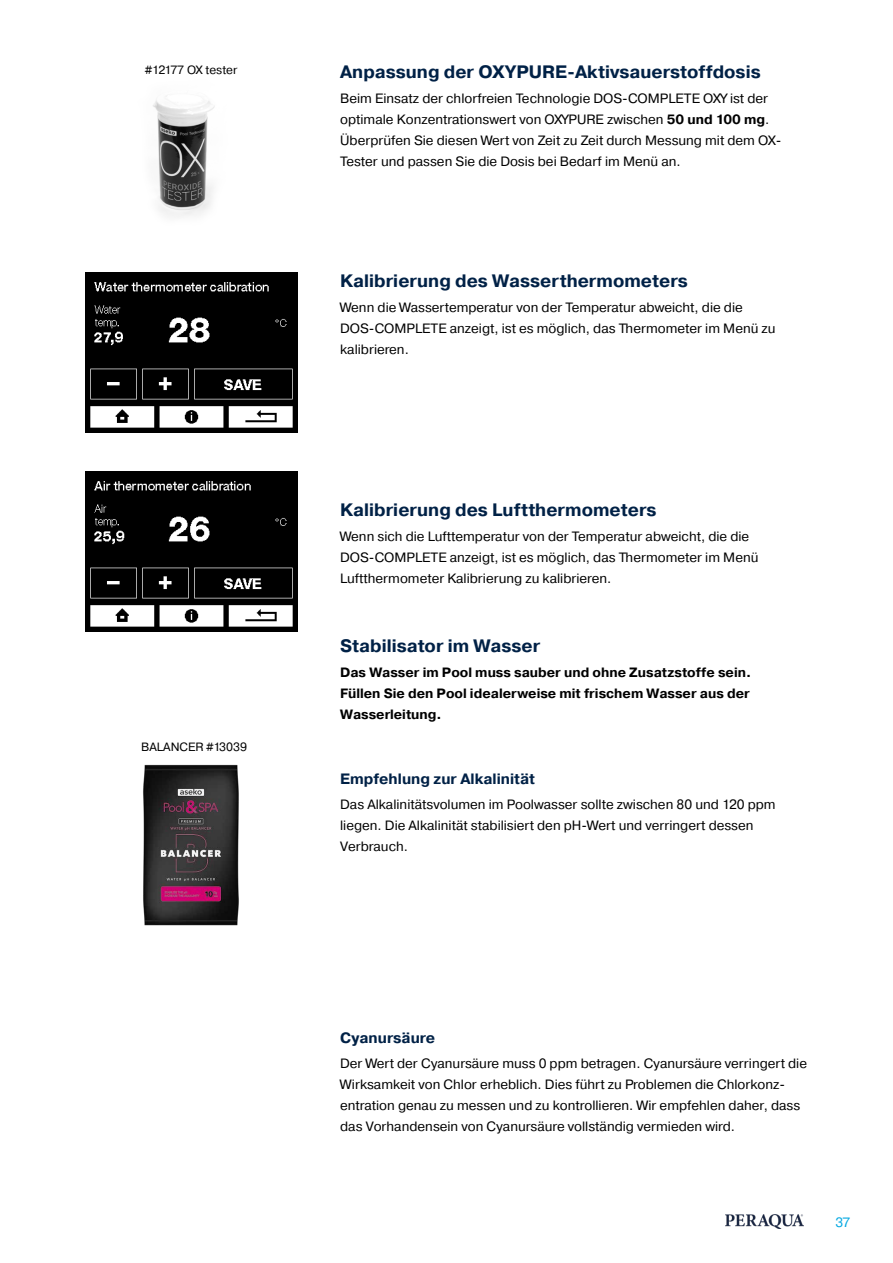
<style>
.page{position:relative;width:893px;height:1263px;background:#fff}
.page>*{position:absolute;margin:0;border:0;box-sizing:border-box;transform-origin:0 0}
.t1{font:700 18px "Pragmatica";color:#002146}
.t2{font:700 15px "Pragmatica";color:#002146}
.t3{font:13.5px/21px "Pragmatica";color:#000}
.t4{font:700 13.5px/21px "Pragmatica";color:#000;text-align:justify}
.t5{font:13.5px "Pragmatica";color:#00a7e1}
.t6{font:12px "Pragmatica";color:#000}
.s1{font-weight:700}
</style>
<div class="page">
<img style="left:725px;top:1214px;width:78px;height:14px">
<img style="left:85px;top:273px;width:213px;height:159px">
<img style="left:85px;top:472px;width:213px;height:159px">
<img style="left:143px;top:764px;width:96px;height:162px">
<img style="left:153px;top:96px;width:62px;height:121px">
<p class="t6" style="left:145px;top:62px;width:94px">#12177 OX tester</p>
<p class="t6" style="left:141px;top:740px;width:107px">BALANCER #13039</p>
<h1 class="t1" style="left:340px;top:60px;width:422px">Anpassung der OXYPURE-Aktivsauerstoffdosis</h1>
<p class="t3" style="left:340px;top:88px;width:443px">Beim Einsatz der chlorfreien Technologie DOS-COMPLETE OXY ist der optimale Konzentrationswert von OXYPURE zwischen <span class="s1">50 und 100 mg</span>.<br>Überprüfen Sie diesen Wert von Zeit zu Zeit durch Messung mit dem OX-Tester und passen Sie die Dosis bei Bedarf im Menü an.</p>
<h1 class="t1" style="left:340px;top:269px;width:349px">Kalibrierung des Wasserthermometers</h1>
<p class="t3" style="left:340px;top:297px;width:437px">Wenn die Wassertemperatur von der Temperatur abweicht, die die<br>DOS-COMPLETE anzeigt, ist es möglich, das Thermometer im Menü zu kalibrieren.</p>
<h1 class="t1" style="left:340px;top:498px;width:318px">Kalibrierung des Luftthermometers</h1>
<p class="t3" style="left:340px;top:526px;width:420px">Wenn sich die Lufttemperatur von der Temperatur abweicht, die die<br>DOS-COMPLETE anzeigt, ist es möglich, das Thermometer im Menü<br>Luftthermometer Kalibrierung zu kalibrieren.</p>
<h1 class="t1" style="left:340px;top:634px;width:202px">Stabilisator im Wasser</h1>
<p class="t4" style="left:340px;top:662px;width:413px">Das Wasser im Pool muss sauber und ohne Zusatzstoffe sein.<br>Füllen Sie den Pool idealerweise mit frischem Wasser aus der Wasserleitung.</p>
<p class="t2" style="left:340px;top:769px;width:196px">Empfehlung zur Alkalinität</p>
<p class="t3" style="left:340px;top:794px;width:437px">Das Alkalinitätsvolumen im Poolwasser sollte zwischen 80 und 120 ppm liegen. Die Alkalinität stabilisiert den pH-Wert und verringert dessen<br>Verbrauch.</p>
<p class="t2" style="left:340px;top:1028px;width:96px">Cyanursäure</p>
<p class="t3" style="left:340px;top:1053px;width:468px">Der Wert der Cyanursäure muss 0 ppm betragen. Cyanursäure verringert die Wirksamkeit von Chlor erheblich. Dies führt zu Problemen die Chlorkonz&shy;entration genau zu messen und zu kontrollieren. Wir empfehlen daher, dass das Vorhandensein von Cyanursäure vollständig vermieden wird.</p>
<p class="t5" style="left:836px;top:1214px;width:16px">37</p>
</div>
